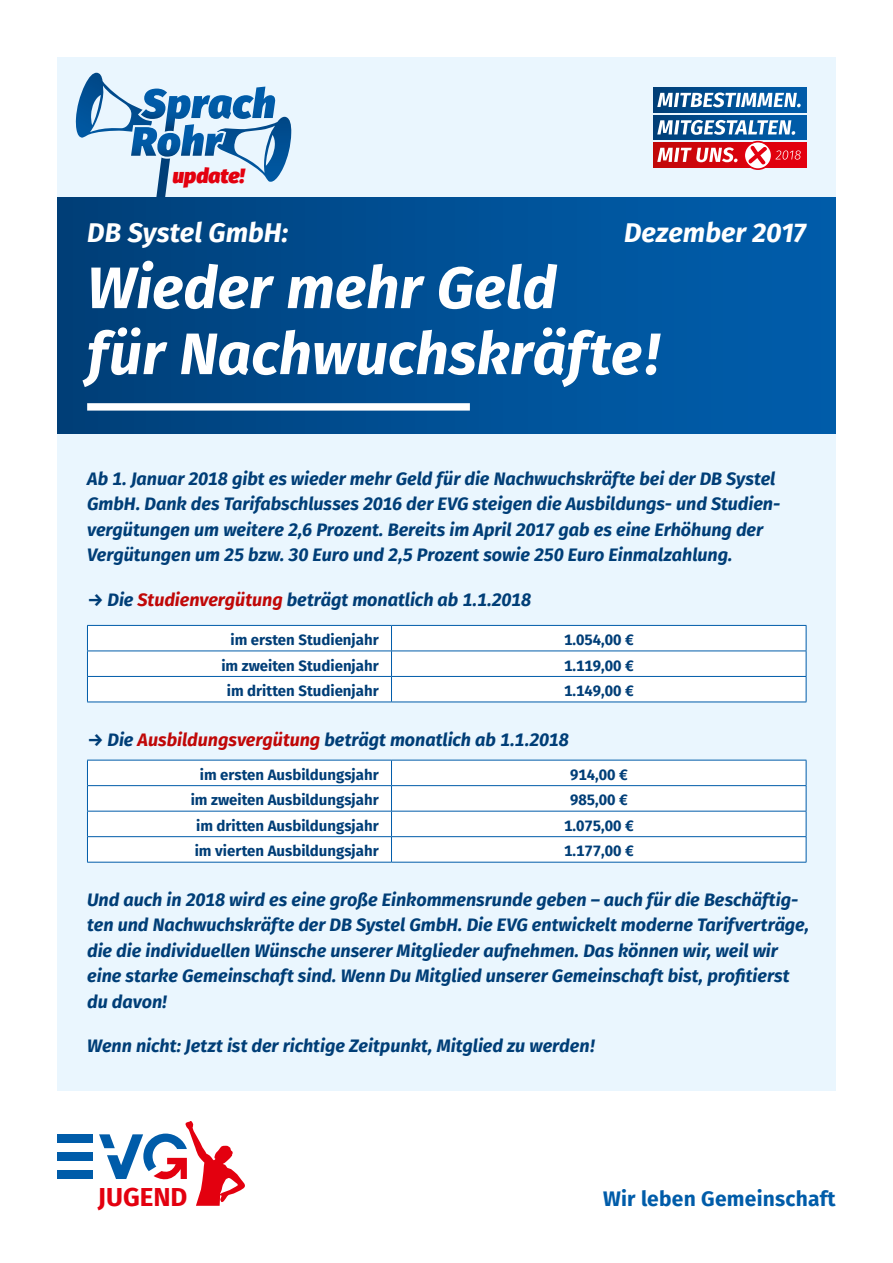
<style>
.page{position:relative;width:893px;height:1263px;background:#fff}
.page>*{position:absolute;margin:0;border:0;box-sizing:border-box;transform-origin:0 0}
.t1{font:italic 700 58.5px/66px "Fira Sans";color:#fff}
.t2{font:italic 700 27px "Fira Sans";letter-spacing:.005em;color:#fff}
.t3{font:700 25.95px "Fira Sans";color:#e3000f}
.t4{font:700 21px "Fira Sans";letter-spacing:.01em;color:#005ca9}
.t5{font:italic 900 20.7px "Fira Sans";color:#e3000f}
.t6{font:italic 700 18px/25.5px "Fira Sans";letter-spacing:-.005em;color:#003e77}
.t7{font:700 15px "Fira Sans";color:#003e77}
.s1{color:#c00808}
</style>
<div class="page">
<div style="left:57px;top:57px;width:779px;height:1034px;background:#eaf6fe"></div>
<div style="left:57px;top:198px;width:779px;height:236px;background:linear-gradient(to right,#003f79,#005fae)"></div>
<div style="left:88px;top:626px;width:718px;height:76px;background:#fff"></div>
<hr style="left:87px;top:625px;width:304px;height:1px;background:#005ca9">
<hr style="left:391px;top:625px;width:415px;height:1px;background:#005ca9">
<hr style="left:87px;top:651px;width:304px;height:1px;background:#005ca9">
<hr style="left:391px;top:651px;width:415px;height:1px;background:#005ca9">
<hr style="left:87px;top:676px;width:304px;height:1px;background:#005ca9">
<svg style="left:87px;top:626px;width:1px;height:76px"></svg>
<hr style="left:391px;top:676px;width:415px;height:1px;background:#005ca9">
<svg style="left:391px;top:626px;width:1px;height:76px"></svg>
<svg style="left:806px;top:626px;width:1px;height:76px"></svg>
<hr style="left:87px;top:702px;width:304px;height:1px;background:#005ca9">
<hr style="left:391px;top:702px;width:415px;height:1px;background:#005ca9">
<div style="left:88px;top:761px;width:718px;height:101px;background:#fff"></div>
<hr style="left:87px;top:760px;width:304px;height:1px;background:#005ca9">
<hr style="left:391px;top:760px;width:415px;height:1px;background:#005ca9">
<hr style="left:87px;top:785px;width:304px;height:1px;background:#005ca9">
<hr style="left:391px;top:785px;width:415px;height:1px;background:#005ca9">
<hr style="left:87px;top:811px;width:304px;height:1px;background:#005ca9">
<hr style="left:391px;top:811px;width:415px;height:1px;background:#005ca9">
<hr style="left:87px;top:836px;width:304px;height:1px;background:#005ca9">
<svg style="left:87px;top:760px;width:1px;height:102px"></svg>
<hr style="left:391px;top:836px;width:415px;height:1px;background:#005ca9">
<svg style="left:391px;top:760px;width:1px;height:102px"></svg>
<svg style="left:806px;top:760px;width:1px;height:102px"></svg>
<hr style="left:87px;top:862px;width:304px;height:1px;background:#005ca9">
<hr style="left:391px;top:862px;width:415px;height:1px;background:#005ca9">
<svg style="left:76px;top:73px;width:215px;height:132px"></svg>
<div style="left:57px;top:1134px;width:36px;height:9px;background:#005ca9"></div>
<div style="left:57px;top:1152px;width:36px;height:9px;background:#005ca9"></div>
<div style="left:57px;top:1170px;width:36px;height:9px;background:#005ca9"></div>
<svg style="left:99px;top:1121px;width:146px;height:85px"></svg>
<div style="left:87px;top:403px;width:383px;height:8px;background:#fff"></div>
<div style="left:653px;top:88px;width:153px;height:24px;background:linear-gradient(to right,#003f79,#005fae)"></div>
<div style="left:653px;top:115px;width:153px;height:25px;background:linear-gradient(to right,#003f79,#005fae)"></div>
<svg style="left:653px;top:143px;width:153px;height:24px"></svg>
<svg style="left:657px;top:92px;width:144px;height:15px;background:#84a9ca"></svg>
<svg style="left:657px;top:120px;width:138px;height:15px;background:#7ca4c7"></svg>
<svg style="left:657px;top:147px;width:80px;height:15px"></svg>
<svg style="left:743px;top:141px;width:58px;height:29px;background:#e9545f"></svg>
<p class="t5" style="left:173px;top:156px;width:73px">update!</p>
<h2 class="t2" style="left:87px;top:210px;width:203px">DB Systel GmbH:</h2>
<h2 class="t2" style="left:624px;top:210px;width:184px">Dezember 2017</h2>
<h1 class="t1" style="left:87px;top:250px;width:573px">Wieder mehr Geld<br>für Nachwuchskräfte!</h1>
<p class="t6" style="left:87px;top:464px;width:695px">Ab 1. Januar 2018 gibt es wieder mehr Geld für die Nachwuchskräfte bei der DB Systel GmbH. Dank des Tarifabschlusses 2016 der EVG steigen die Ausbildungs- und Studien&shy;vergütungen um weitere 2,6 Prozent. Bereits im April 2017 gab es eine Erhöhung der Vergütungen um 25 bzw. 30 Euro und 2,5 Prozent sowie 250 Euro Einmalzahlung.</p>
<p class="t6" style="left:87px;top:586px;width:446px">→ Die <span class="s1">Studienvergütung</span> beträgt monatlich ab 1.1.2018</p>
<p class="t7" style="left:230px;top:627px;width:150px">im ersten Studienjahr</p>
<p class="t7" style="left:564px;top:627px;width:71px">1.054,00 €</p>
<p class="t7" style="left:221px;top:653px;width:159px">im zweiten Studienjahr</p>
<p class="t7" style="left:564px;top:653px;width:71px">1.119,00 €</p>
<p class="t7" style="left:227px;top:678px;width:153px">im dritten Studienjahr</p>
<p class="t7" style="left:564px;top:678px;width:71px">1.149,00 €</p>
<p class="t6" style="left:87px;top:726px;width:483px">→ Die <span class="s1">Ausbildungsvergütung</span> beträgt monatlich ab 1.1.2018</p>
<p class="t7" style="left:200px;top:762px;width:180px">im ersten Ausbildungsjahr</p>
<p class="t7" style="left:570px;top:762px;width:59px">914,00 €</p>
<p class="t7" style="left:191px;top:787px;width:190px">im zweiten Ausbildungsjahr</p>
<p class="t7" style="left:570px;top:787px;width:59px">985,00 €</p>
<p class="t7" style="left:196px;top:813px;width:184px">im dritten Ausbildungsjahr</p>
<p class="t7" style="left:564px;top:813px;width:71px">1.075,00 €</p>
<p class="t7" style="left:195px;top:838px;width:186px">im vierten Ausbildungsjahr</p>
<p class="t7" style="left:564px;top:838px;width:71px">1.177,00 €</p>
<p class="t6" style="left:87px;top:885px;width:723px">Und auch in 2018 wird es eine große Einkommensrunde geben – auch für die Beschäftig&shy;ten und Nachwuchskräfte der DB Systel GmbH. Die EVG entwickelt moderne Tarifverträge, die die individuellen Wünsche unserer Mitglieder aufnehmen. Das können wir, weil wir eine starke Gemeinschaft sind. Wenn Du Mitglied unserer Gemeinschaft bist, profitierst du davon!</p>
<p class="t6" style="left:87px;top:1032px;width:509px">Wenn nicht: Jetzt ist der richtige Zeitpunkt, Mitglied zu werden!</p>
<h3 class="t3" style="left:98px;top:1175px;width:91px">JUGEND</h3>
<p class="t4" style="left:603px;top:1180px;width:234px">Wir leben Gemeinschaft</p>
</div>
